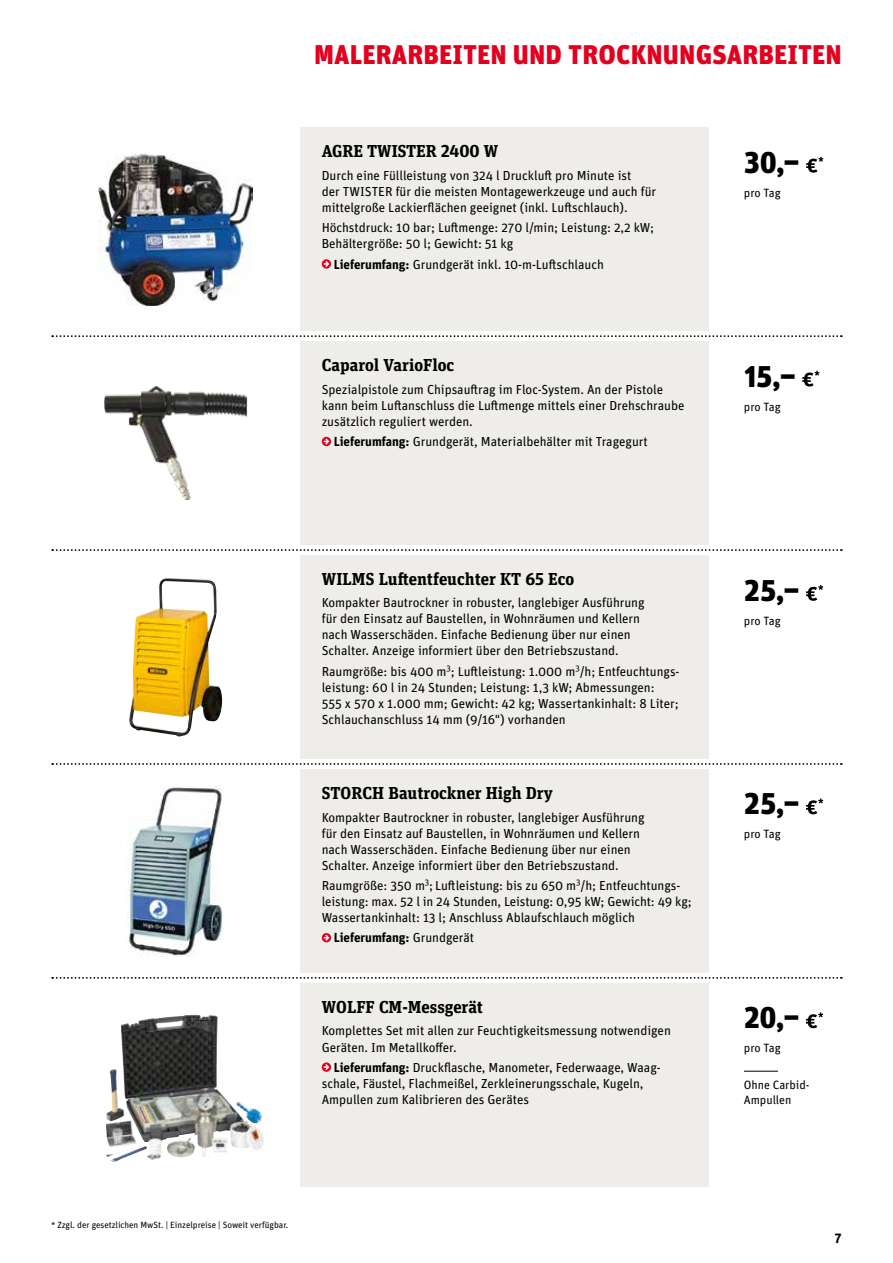
<style>
.page{position:relative;width:893px;height:1263px;background:#fff}
.page>*{position:absolute;margin:0;border:0;box-sizing:border-box;transform-origin:0 0}
.t1{font:900 30px "Unit Pro";letter-spacing:-.015em;color:#000}
.t2{font:900 27px "Unit Pro";letter-spacing:.005em;color:#e3001f}
.t3{font:700 17.25px "Unit Slab OT";color:#000}
.t4{font:700 13.5px "Unit Pro";color:#000}
.t5{font:13.05px/16px "Unit Pro";letter-spacing:-.005em;color:#000}
.t6{font:700 13.05px "Unit Pro";letter-spacing:-.005em;color:#000}
.t7{font:12px/15px "Unit Pro";letter-spacing:-.005em;color:#000}
.t8{font:9px "Unit Pro";letter-spacing:-.005em;color:#000}
.s1{font-weight:700}
.s2{font-weight:400}
</style>
<div class="page">
<div style="left:300px;top:128px;width:408px;height:203px;background:#eeedea"></div>
<div style="left:300px;top:341px;width:408px;height:204px;background:#eeedea"></div>
<svg style="left:52px;top:335px;width:790px;height:2px"></svg>
<svg style="left:52px;top:763px;width:790px;height:2px"></svg>
<svg style="left:52px;top:549px;width:790px;height:2px"></svg>
<svg style="left:52px;top:977px;width:790px;height:2px"></svg>
<div style="left:300px;top:983px;width:408px;height:203px;background:#eeedea"></div>
<hr style="left:744px;top:1071px;width:34px;height:1px;background:#000">
<svg style="left:806px;top:1012px;width:17px;height:16px"></svg>
<svg style="left:322px;top:1062px;width:9px;height:10px"></svg>
<svg style="left:324px;top:1064px;width:5px;height:6px"></svg>
<img style="left:121px;top:1015px;width:78px;height:145px">
<svg style="left:806px;top:157px;width:17px;height:16px"></svg>
<svg style="left:322px;top:259px;width:9px;height:10px"></svg>
<svg style="left:324px;top:261px;width:5px;height:6px"></svg>
<img style="left:99px;top:153px;width:154px;height:152px">
<svg style="left:802px;top:371px;width:18px;height:15px"></svg>
<svg style="left:322px;top:437px;width:9px;height:9px"></svg>
<svg style="left:324px;top:438px;width:5px;height:6px"></svg>
<img style="left:104px;top:387px;width:144px;height:112px">
<div style="left:300px;top:556px;width:408px;height:203px;background:#eeedea"></div>
<svg style="left:806px;top:585px;width:17px;height:16px"></svg>
<img style="left:129px;top:578px;width:93px;height:159px">
<div style="left:300px;top:769px;width:408px;height:203px;background:#eeedea"></div>
<svg style="left:806px;top:798px;width:17px;height:16px"></svg>
<svg style="left:322px;top:933px;width:9px;height:9px"></svg>
<svg style="left:324px;top:935px;width:5px;height:6px"></svg>
<img style="left:128px;top:785px;width:95px;height:171px">
<h2 class="t2" style="left:314px;top:34px;width:529px">MALERARBEITEN UND TROCKNUNGSARBEITEN</h2>
<h3 class="t3" style="left:322px;top:140px;width:178px">AGRE TWISTER 2400 W</h3>
<p class="t5" style="left:322px;top:167px;width:336px">Durch eine Füllleistung von 324 l Druckluft pro Minute ist<br>der TWISTER für die meisten Montagewerkzeuge und auch für mittelgroße Lackierflächen geeignet (inkl. Luftschlauch).</p>
<p class="t5" style="left:322px;top:219px;width:334px">Höchstdruck: 10 bar; Luftmenge: 270 l/min; Leistung: 2,2 kW;<br>Behältergröße: 50 l; Gewicht: 51 kg</p>
<p class="t5" style="left:334px;top:255px;width:272px"><span class="s1">Lieferumfang:</span> Grundgerät inkl. 10-m-Luftschlauch</p>
<h3 class="t3" style="left:322px;top:354px;width:134px">Caparol VarioFloc</h3>
<p class="t5" style="left:322px;top:381px;width:364px">Spezialpistole zum Chipsauftrag im Floc-System. An der Pistole kann beim Luftanschluss die Luftmenge mittels einer Drehschraube zusätzlich reguliert werden.</p>
<p class="t5" style="left:334px;top:433px;width:315px"><span class="s1">Lieferumfang:</span> Grundgerät, Materialbehälter mit Tragegurt</p>
<h1 class="t1" style="left:744px;top:140px;width:57px">30,–</h1>
<p class="t7" style="left:744px;top:184px;width:38px">pro Tag</p>
<h1 class="t1" style="left:744px;top:354px;width:53px">15,–</h1>
<p class="t7" style="left:744px;top:398px;width:38px">pro Tag</p>
<h3 class="t3" style="left:322px;top:568px;width:254px">WILMS Luftentfeuchter KT 65 Eco</h3>
<p class="t5" style="left:322px;top:594px;width:324px">Kompakter Bautrockner in robuster, langlebiger Ausführung für den Einsatz auf Baustellen, in Wohnräumen und Kellern nach Wasserschäden. Einfache Bedienung über nur einen Schalter. Anzeige informiert über den Betriebszustand.</p>
<p class="t5" style="left:322px;top:662px;width:359px">Raumgröße: bis 400 m<sup>3</sup>; Luftleistung: 1.000 m<sup>3</sup>/h; Entfeuchtungs&shy;leistung: 60 l in 24 Stunden; Leistung: 1,3 kW; Abmessungen:<br>555 x 570 x 1.000 mm; Gewicht: 42 kg; Wassertankinhalt: 8 Liter; Schlauchanschluss 14 mm (9/16") vorhanden</p>
<h3 class="t3" style="left:322px;top:782px;width:232px">STORCH Bautrockner High Dry</h3>
<p class="t5" style="left:322px;top:808px;width:324px">Kompakter Bautrockner in robuster, langlebiger Ausführung für den Einsatz auf Baustellen, in Wohnräumen und Kellern nach Wasserschäden. Einfache Bedienung über nur einen Schalter. Anzeige informiert über den Betriebszustand.</p>
<p class="t5" style="left:322px;top:877px;width:371px">Raumgröße: 350 m<sup>3</sup>; Luftleistung: bis zu 650 m<sup>3</sup>/h; Entfeuchtungs&shy;leistung: max. 52 l in 24 Stunden, Leistung: 0,95 kW; Gewicht: 49 kg;<br>Wassertankinhalt: 13 l; Anschluss Ablaufschlauch möglich</p>
<p class="t6" style="left:334px;top:928px;width:142px">Lieferumfang: <span class="s2">Grundgerät</span></p>
<h3 class="t3" style="left:322px;top:996px;width:163px">WOLFF CM-Messgerät</h3>
<p class="t5" style="left:322px;top:1022px;width:351px">Komplettes Set mit allen zur Feuchtigkeitsmessung notwendigen<br>Geräten. Im Metallkoffer.</p>
<p class="t5" style="left:322px;top:1058px;width:339px;text-indent:12px"><span class="s1">Lieferumfang:</span> Druckflasche, Manometer, Federwaage, Waag&shy;schale, Fäustel, Flachmeißel, Zerkleinerungsschale, Kugeln,<br>Ampullen zum Kalibrieren des Gerätes</p>
<p class="t8" style="left:51px;top:1218px;width:239px">* Zzgl. der gesetzlichen MwSt. | Einzelpreise | Soweit verfügbar.</p>
<h1 class="t1" style="left:744px;top:568px;width:57px">25,–</h1>
<p class="t7" style="left:744px;top:612px;width:38px">pro Tag</p>
<h1 class="t1" style="left:744px;top:781px;width:57px">25,–</h1>
<p class="t7" style="left:744px;top:826px;width:38px">pro Tag</p>
<h1 class="t1" style="left:744px;top:995px;width:57px">20,–</h1>
<p class="t7" style="left:744px;top:1040px;width:38px">pro Tag</p>
<p class="t7" style="left:744px;top:1076px;width:67px">Ohne Carbid-<br>Ampullen</p>
<p class="t4" style="left:834px;top:1228px;width:9px">7</p>
</div>
